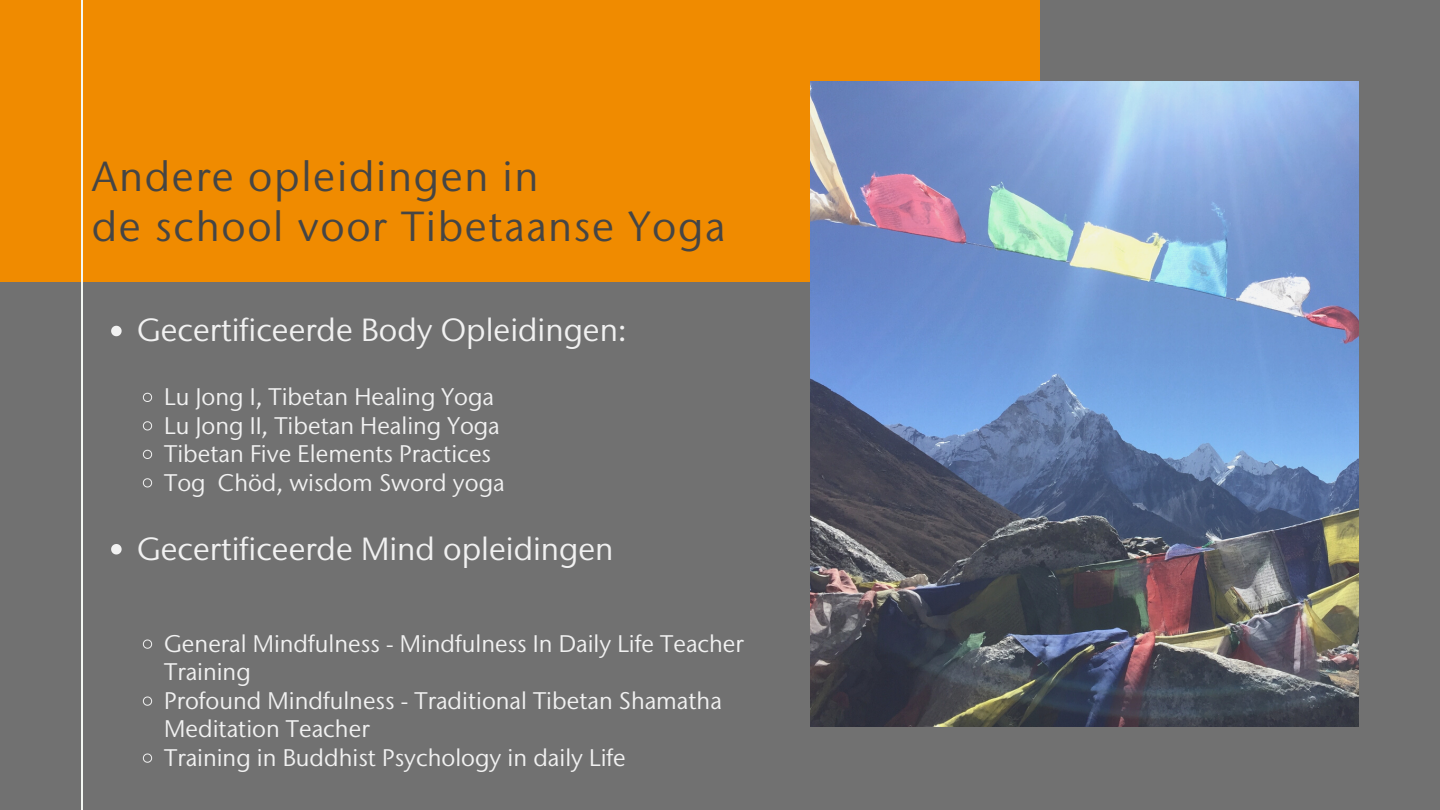
<style>
.page{position:relative;width:1440px;height:810px;background:#717171}
.page>*{position:absolute;margin:0;border:0;box-sizing:border-box;transform-origin:0 0}
.t1{font:42px "Stone Sans IIITC Pro";letter-spacing:.04em;color:#454545}
.t2{font:32px "Stone Sans IIITC Pro";color:#f1f1f1}
.t3{font:24px/28.5px "Stone Sans IIITC Pro";color:#f1f1f1}
</style>
<div class="page">
<div style="left:0;top:0;width:1040px;height:282px;background:#f08b00"></div>
<img style="left:811px;top:81px;width:548px;height:646px">
<svg style="left:111px;top:326px;width:11px;height:10px"></svg>
<svg style="left:143px;top:392px;width:9px;height:10px"></svg>
<svg style="left:143px;top:421px;width:9px;height:10px"></svg>
<svg style="left:143px;top:449px;width:9px;height:10px"></svg>
<svg style="left:143px;top:478px;width:9px;height:10px"></svg>
<svg style="left:111px;top:544px;width:11px;height:10px"></svg>
<svg style="left:143px;top:639px;width:9px;height:10px"></svg>
<svg style="left:143px;top:696px;width:9px;height:10px"></svg>
<svg style="left:143px;top:753px;width:9px;height:10px"></svg>
<hr style="left:81px;top:0;width:1px;height:810px;background:#f4f8f3">
<p class="t1" style="left:92px;top:148px;width:448px">Andere opleidingen in</p>
<p class="t1" style="left:92px;top:198px;width:635px">de school voor Tibetaanse Yoga</p>
<p class="t2" style="left:137px;top:309px;width:491px">Gecertificeerde Body Opleidingen:</p>
<p class="t3" style="left:164px;top:383px;width:331px">Lu Jong I, Tibetan Healing Yoga</p>
<p class="t3" style="left:164px;top:411px;width:337px">Lu Jong II, Tibetan Healing Yoga</p>
<p class="t3" style="left:164px;top:440px;width:328px">Tibetan Five Elements Practices</p>
<p class="t3" style="left:164px;top:468px;width:342px">Tog Chöd, wisdom Sword yoga</p>
<p class="t2" style="left:137px;top:527px;width:478px">Gecertificeerde Mind opleidingen</p>
<p class="t3" style="left:164px;top:630px;width:581px">General Mindfulness - Mindfulness In Daily Life Teacher<br>Training</p>
<p class="t3" style="left:164px;top:687px;width:559px">Profound Mindfulness - Traditional Tibetan Shamatha<br>Meditation Teacher</p>
<p class="t3" style="left:164px;top:744px;width:463px">Training in Buddhist Psychology in daily Life</p>
</div>
